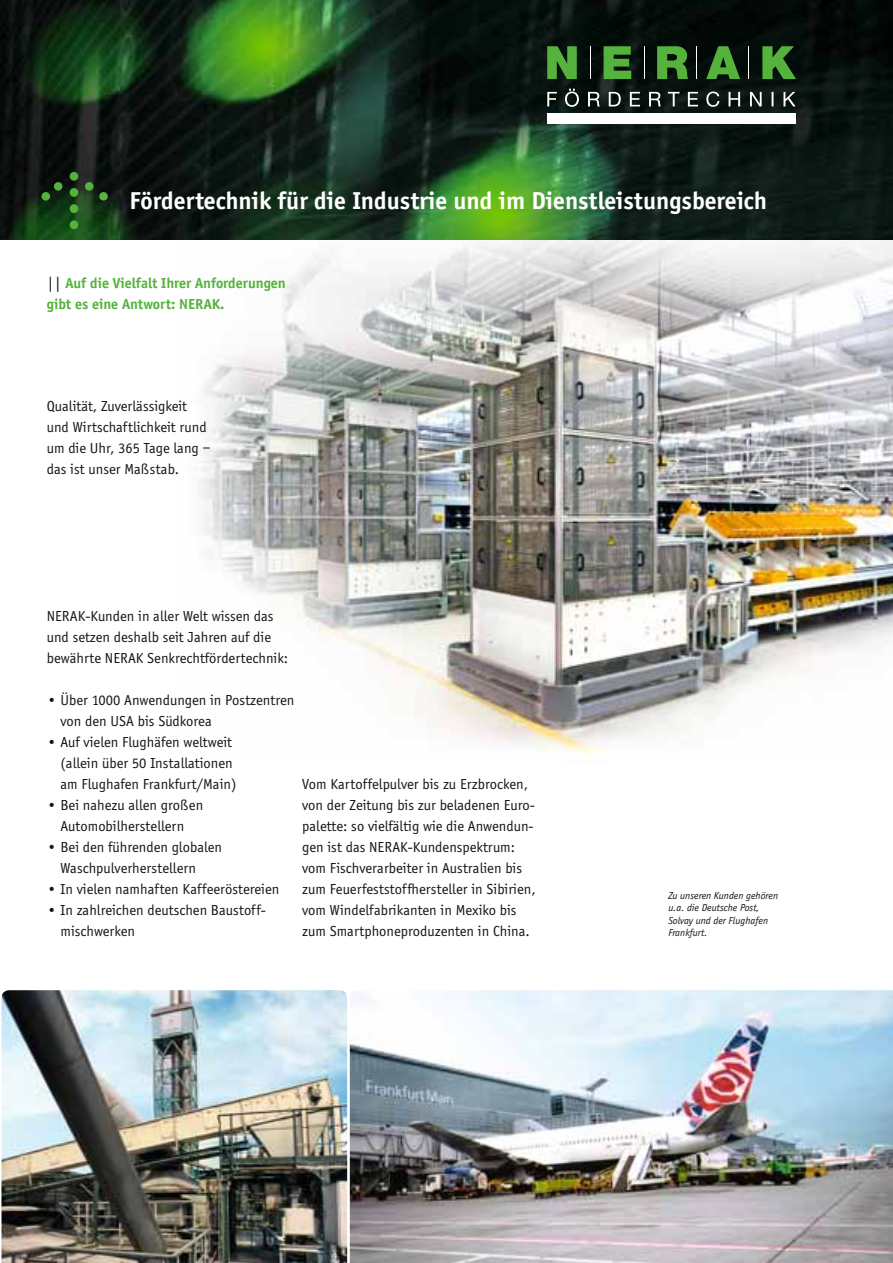
<style>
.page{position:relative;width:893px;height:1263px;background:#fff}
.page>*{position:absolute;margin:0;border:0;box-sizing:border-box;transform-origin:0 0}
.t1{font:700 25.2px "Officina Sans";color:#fff}
.t2{font:15px/21px "Officina Sans";color:#151616}
.t3{font:700 15px/21px "Officina Sans";color:#55b23c}
.t4{font:italic 10.5px/12.6px "Officina Sans";color:#151616}
.s1{font-weight:400;color:#151616}
</style>
<div class="page">
<img style="left:198px;top:240px;width:695px;height:517px">
<img style="left:13px;top:0;width:880px;height:240px">
<img style="left:1px;top:990px;width:347px;height:273px">
<img style="left:349px;top:990px;width:544px;height:273px">
<hr style="left:590px;top:46px;width:1px;height:33px;background:#fff">
<hr style="left:644px;top:46px;width:1px;height:33px;background:#fff">
<hr style="left:696px;top:46px;width:1px;height:33px;background:#fff">
<hr style="left:748px;top:46px;width:1px;height:33px;background:#fff">
<svg style="left:547px;top:46px;width:30px;height:33px"></svg>
<svg style="left:604px;top:46px;width:27px;height:33px"></svg>
<svg style="left:657px;top:46px;width:31px;height:33px"></svg>
<svg style="left:706px;top:46px;width:34px;height:33px"></svg>
<svg style="left:762px;top:46px;width:34px;height:33px"></svg>
<svg style="left:547px;top:89px;width:249px;height:18px"></svg>
<div style="left:547px;top:113px;width:249px;height:11px;background:#fff"></div>
<img style="left:0;top:0;width:13px;height:240px">
<svg style="left:71px;top:175px;width:6px;height:51px"></svg>
<div style="left:70px;top:220px;width:8px;height:9px;border:2px solid #55b23c;border-radius:50%"></div>
<div style="left:70px;top:204px;width:8px;height:9px;border:2px solid #55b23c;border-radius:50%"></div>
<div style="left:70px;top:188px;width:8px;height:9px;border:2px solid #55b23c;border-radius:50%"></div>
<div style="left:70px;top:172px;width:8px;height:9px;border:2px solid #55b23c;border-radius:50%"></div>
<div style="left:86px;top:183px;width:7px;height:7px;background:#55b23c;border-radius:50%"></div>
<div style="left:85px;top:182px;width:8px;height:9px;border:2px solid #55b23c;border-radius:50%"></div>
<div style="left:100px;top:193px;width:7px;height:7px;background:#55b23c;border-radius:50%"></div>
<div style="left:99px;top:192px;width:9px;height:9px;border:2px solid #55b23c;border-radius:50%"></div>
<div style="left:42px;top:193px;width:7px;height:7px;background:#55b23c;border-radius:50%"></div>
<div style="left:42px;top:192px;width:8px;height:9px;border:2px solid #55b23c;border-radius:50%"></div>
<div style="left:55px;top:183px;width:6px;height:7px;background:#55b23c;border-radius:50%"></div>
<div style="left:54px;top:182px;width:8px;height:9px;border:2px solid #55b23c;border-radius:50%"></div>
<h1 class="t1" style="left:130px;top:191px;width:639px">Fördertechnik für die Industrie und im Dienstleistungsbereich</h1>
<p class="t3" style="left:47px;top:273px;width:241px"><span class="s1">||</span> Auf die Vielfalt Ihrer Anforderungen gibt es eine Antwort: NERAK.</p>
<p class="t2" style="left:47px;top:397px;width:165px">Qualität, Zuverlässigkeit und Wirtschaftlichkeit rund um die Uhr, 365 Tage lang – das ist unser Maßstab.</p>
<p class="t2" style="left:47px;top:607px;width:243px">NERAK-Kunden in aller Welt wissen das und setzen deshalb seit Jahren auf die bewährte NERAK Senkrechtfördertechnik:</p>
<p class="t2" style="left:61px;top:691px;width:235px;text-indent:-14px">• Über 1000 Anwendungen in Postzentren von den USA bis Südkorea</p>
<p class="t2" style="left:61px;top:733px;width:177px;text-indent:-14px">• Auf vielen Flughäfen weltweit (allein über 50 Installationen am Flughafen Frankfurt/Main)</p>
<p class="t2" style="left:47px;top:796px;width:158px;text-align:center">• Bei nahezu allen großen<br>Automobil herstellern</p>
<p class="t2" style="left:61px;top:838px;width:163px;text-indent:-14px">• Bei den führenden globalen<br>Waschpulverherstellern</p>
<p class="t2" style="left:47px;top:880px;width:234px">• In vielen namhaften Kaffeeröstereien</p>
<p class="t2" style="left:61px;top:901px;width:207px;text-indent:-14px">• In zahlreichen deutschen Baustoff&shy;mischwerken</p>
<p class="t2" style="left:302px;top:775px;width:235px">Vom Kartoffelpulver bis zu Erzbrocken, von der Zeitung bis zur beladenen Euro&shy;palette: so vielfältig wie die Anwendun&shy;gen ist das NERAK-Kundenspektrum: vom Fischverarbeiter in Australien bis zum Feuerfeststoffhersteller in Sibirien, vom Windelfabrikanten in Mexiko bis zum Smartphoneproduzenten in China.</p>
<p class="t4" style="left:668px;top:889px;width:111px">Zu unseren Kunden gehören u.a. die Deutsche Post,<br>Solvay und der Flughafen<br>Frankfurt.</p>
</div>
